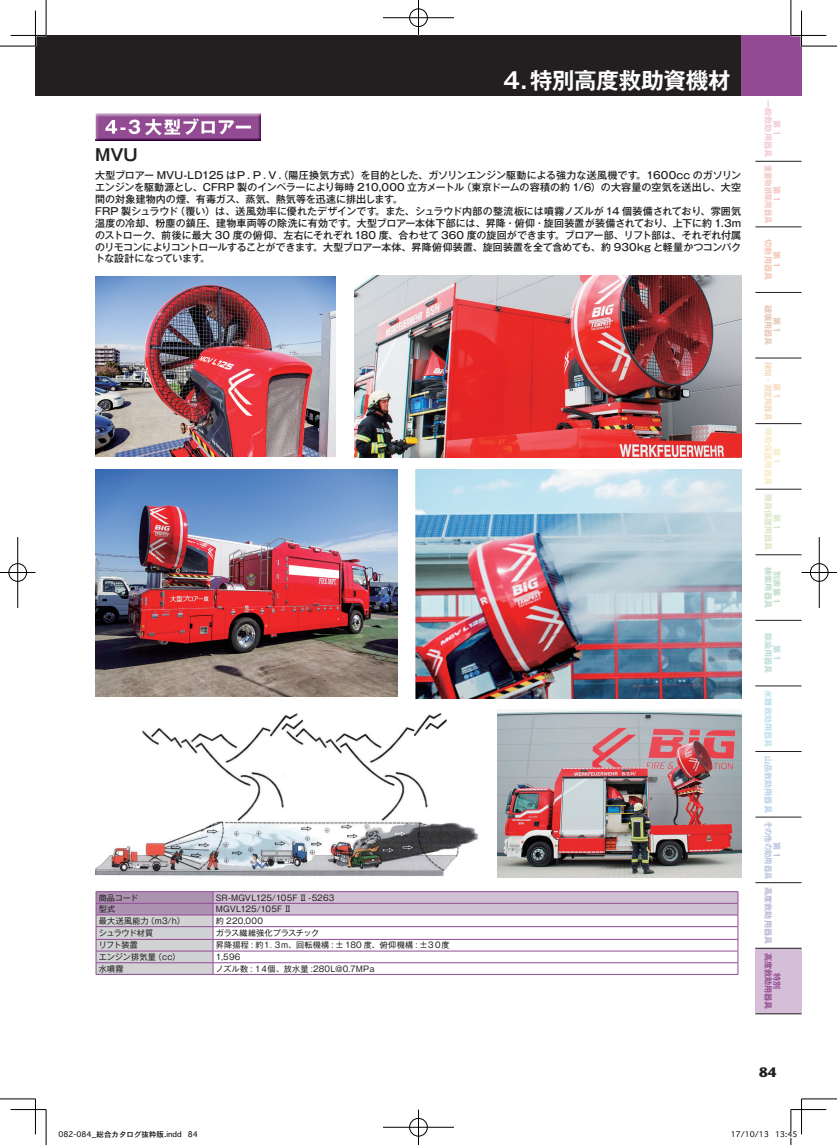
<style>
.page{position:relative;width:837px;height:1145px;background:#fff}
.page>*{position:absolute;margin:0;border:0;box-sizing:border-box;transform-origin:0 0}
.t1{font:700 22.5px "Gothic MB101 Pro De";letter-spacing:-.01em;color:#fff}
.t2{font:700 16.25px "Gothic MB101 Pro De";color:#231f20}
.t3{font:700 13.75px "Stone Sans";color:#231f20}
.t4{font:500 10px/11.9px "Gothic MB101 Pro";letter-spacing:-.005em;color:#231f20}
.t5{font:8.12px "Gothic MB101 Pro";letter-spacing:.015em;color:#231f20}
.t6{font:700 8.12px/8.8px "Gothic MB101 Pro De";color:#b7c4e0}
.t7{font:700 8.12px "Gothic MB101 Pro De";color:#bce1ed}
.t8{font:8.12px "Gothic MB101 Pro";letter-spacing:-.03em;color:#231f20}
.t9{font:700 8.12px/8.8px "Gothic MB101 Pro De";color:#f3c6c4;text-align:center}
.t10{font:700 8.12px/8.8px "Gothic MB101 Pro De";color:#f6dabc;text-align:center}
.t11{font:700 8.12px/8.8px "Gothic MB101 Pro De";color:#f1c8da;text-align:center}
.t12{font:700 8.12px/8.8px "Gothic MB101 Pro De";color:#f7eac4;text-align:center}
.t13{font:700 8.12px/8.8px "Gothic MB101 Pro De";color:#d9e7c7;text-align:center}
.t14{font:700 8.12px "Gothic MB101 Pro De";color:#bdddc7}
.t15{font:700 8.12px/8.8px "Gothic MB101 Pro De";color:#924b93;text-align:center}
.t16{font:700 8.12px/8.8px "Gothic MB101 Pro De";color:#f4c5b2;text-align:center}
.t17{font:700 8.12px/8.8px "Gothic MB101 Pro De";color:#e6c6b4;text-align:center}
.t18{font:700 8.12px/8.8px "Gothic MB101 Pro De";color:#badddb;text-align:center}
.t19{font:8.12px "Gothic MB101 Pro";letter-spacing:-.045em;color:#231f20}
.t20{font:7.5px "Osaka";color:#000}
.s1{color:#b7d2ea}
.s2{color:#b8b5d6}
</style>
<div class="page">
<div style="left:755px;top:948px;width:46px;height:65px;background:#d4bed8"></div>
<div style="left:35px;top:35px;width:11px;height:61px;background:#231f20"></div>
<div style="left:46px;top:35px;width:755px;height:61px;background:#231f20"></div>
<div style="left:741px;top:35px;width:60px;height:61px;background:#924b93"></div>
<hr style="left:755px;top:161px;width:46px;height:1px;background:#231f20">
<hr style="left:755px;top:227px;width:46px;height:1px;background:#231f20">
<hr style="left:755px;top:292px;width:46px;height:1px;background:#231f20">
<hr style="left:755px;top:358px;width:46px;height:1px;background:#231f20">
<hr style="left:755px;top:423px;width:46px;height:1px;background:#231f20">
<hr style="left:755px;top:489px;width:46px;height:1px;background:#231f20">
<hr style="left:755px;top:554px;width:46px;height:1px;background:#231f20">
<hr style="left:755px;top:620px;width:46px;height:1px;background:#231f20">
<hr style="left:755px;top:685px;width:46px;height:1px;background:#231f20">
<hr style="left:755px;top:751px;width:46px;height:1px;background:#231f20">
<hr style="left:755px;top:817px;width:46px;height:1px;background:#231f20">
<hr style="left:755px;top:882px;width:46px;height:1px;background:#231f20">
<hr style="left:755px;top:948px;width:46px;height:1px;background:#231f20">
<hr style="left:755px;top:1013px;width:46px;height:1px;background:#231f20">
<img style="left:96px;top:113px;width:165px;height:28px">
<img style="left:105px;top:118px;width:146px;height:17px">
<img style="left:95px;top:469px;width:303px;height:227px">
<img style="left:95px;top:276px;width:240px;height:180px">
<img style="left:354px;top:276px;width:387px;height:181px">
<img style="left:415px;top:469px;width:326px;height:230px">
<img style="left:96px;top:713px;width:383px;height:163px">
<img style="left:497px;top:709px;width:244px;height:168px">
<hr style="left:96px;top:974px;width:117px;height:1px;background:#924b93">
<svg style="left:96px;top:891px;width:642px;height:83px"></svg>
<hr style="left:213px;top:974px;width:525px;height:1px;background:#924b93">
<hr style="left:800px;top:11px;width:2px;height:35px;background:#fff">
<hr style="left:0;top:46px;width:35px;height:1px;background:#000">
<hr style="left:801px;top:46px;width:35px;height:1px;background:#000">
<hr style="left:0;top:1098px;width:35px;height:1px;background:#000">
<hr style="left:801px;top:1098px;width:35px;height:1px;background:#000">
<hr style="left:46px;top:0;width:1px;height:35px;background:#000">
<hr style="left:46px;top:1109px;width:1px;height:35px;background:#000">
<hr style="left:790px;top:0;width:1px;height:35px;background:#000">
<hr style="left:790px;top:1109px;width:1px;height:35px;background:#000">
<hr style="left:11px;top:35px;width:35px;height:1px;background:#000">
<hr style="left:790px;top:35px;width:36px;height:1px;background:#000">
<hr style="left:11px;top:1109px;width:35px;height:1px;background:#000">
<hr style="left:790px;top:1109px;width:36px;height:1px;background:#000">
<hr style="left:35px;top:11px;width:1px;height:35px;background:#000">
<hr style="left:35px;top:1098px;width:1px;height:36px;background:#000">
<hr style="left:801px;top:11px;width:1px;height:35px;background:#000">
<hr style="left:801px;top:1098px;width:1px;height:36px;background:#000">
<div style="left:408px;top:8px;width:20px;height:19px;border:2px solid #fff;border-radius:50%"></div>
<hr style="left:383px;top:17px;width:71px;height:2px;background:#fff">
<hr style="left:417px;top:0;width:2px;height:35px;background:#fff">
<div style="left:409px;top:9px;width:18px;height:18px;border:1px solid #000;border-radius:50%"></div>
<hr style="left:383px;top:18px;width:71px;height:1px;background:#000">
<hr style="left:418px;top:0;width:1px;height:35px;background:#000">
<div style="left:408px;top:1117px;width:20px;height:20px;border:2px solid #fff;border-radius:50%"></div>
<hr style="left:383px;top:1126px;width:71px;height:2px;background:#fff">
<hr style="left:417px;top:1109px;width:2px;height:35px;background:#fff">
<div style="left:409px;top:1118px;width:18px;height:18px;border:1px solid #000;border-radius:50%"></div>
<hr style="left:383px;top:1127px;width:71px;height:1px;background:#000">
<hr style="left:418px;top:1109px;width:1px;height:35px;background:#000">
<div style="left:8px;top:562px;width:19px;height:20px;border:2px solid #fff;border-radius:50%"></div>
<hr style="left:0;top:571px;width:35px;height:2px;background:#fff">
<hr style="left:17px;top:537px;width:2px;height:71px;background:#fff">
<div style="left:9px;top:563px;width:18px;height:18px;border:1px solid #000;border-radius:50%"></div>
<hr style="left:0;top:572px;width:35px;height:1px;background:#000">
<hr style="left:18px;top:537px;width:1px;height:71px;background:#000">
<div style="left:809px;top:562px;width:19px;height:20px;border:2px solid #fff;border-radius:50%"></div>
<hr style="left:801px;top:571px;width:35px;height:2px;background:#fff">
<div style="left:809px;top:563px;width:19px;height:18px;border:1px solid #000;border-radius:50%"></div>
<hr style="left:801px;top:572px;width:35px;height:1px;background:#000">
<hr style="left:818px;top:537px;width:1px;height:71px;background:#000">
<h1 class="t1" style="left:500px;top:61px;width:232px">４．特別高度救助資機材</h1>
<h2 class="t2" style="left:95px;top:142px;width:44px">MVU</h2>
<p class="t4" style="left:95px;top:168px;width:647px">大型ブロアー MVU-LD125 はＰ. Ｐ.Ｖ.（陽圧換気方式）を目的とした、ガソリンエンジン駆動による強力な送風機です。1600cc のガソリンエンジンを駆動源とし、CFRP 製のインペラーにより毎時 210,000 立方メートル（東京ドームの容積の約 1/6）の大容量の空気を送出し、大空間の対象建物内の煙、有毒ガス、蒸気、熱気等を迅速に排出します。<br>FRP 製シュラウド（覆い）は、送風効率に優れたデザインです。また、シュラウド内部の整流板には噴霧ノズルが 14 個装備されており、雰囲気温度の冷却、粉塵の鎮圧、建物車両等の除洗に有効です。大型ブロアー本体下部には、昇降・俯仰・旋回装置が装備されており、上下に約 1.3mのストローク、前後に最大 30 度の俯仰、左右にそれぞれ180 度、合わせて 360 度の旋回ができます。ブロアー部、リフト部は、それぞれ付属のリモコンによりコントロールすることができます。大型ブロアー本体、昇降俯仰装置、旋回装置を全て含めても、約 930kg と軽量かつコンパクトな設計になっています。</p>
<p class="t5" style="left:99px;top:890px;width:41px">商品コード</p>
<p class="t5" style="left:216px;top:890px;width:120px">SR-MGVL125/105F Ⅱ -5263</p>
<p class="t5" style="left:99px;top:902px;width:18px">型式</p>
<p class="t5" style="left:216px;top:902px;width:77px">MGVL125/105F Ⅱ</p>
<p class="t5" style="left:99px;top:914px;width:88px">最大送風能力（m3/h）</p>
<p class="t5" style="left:216px;top:914px;width:49px">約 220,000</p>
<p class="t19" style="left:99px;top:926px;width:56px">シュラウド材質</p>
<p class="t8" style="left:216px;top:926px;width:105px">ガラス繊維強化プラスチック</p>
<p class="t5" style="left:99px;top:938px;width:40px">リフト装置</p>
<p class="t5" style="left:216px;top:938px;width:235px">昇降揚程 : 約１. ３m、回転機構 : ± 180 度、俯仰機構 : ±３０度</p>
<p class="t5" style="left:99px;top:950px;width:83px">エンジン排気量（cc）</p>
<p class="t5" style="left:216px;top:950px;width:26px">1,596</p>
<p class="t5" style="left:99px;top:961px;width:26px">水噴霧</p>
<p class="t5" style="left:216px;top:961px;width:160px">ノズル数 :１４個、放水量 :280L@0.7MPa</p>
<p class="t11" style="left:782px;top:100px;width:58px;rotate:90deg">第1<br>一般救助用器具</p>
<p class="t9" style="left:782px;top:165px;width:60px;rotate:90deg">第1<br>重量物排除用器具</p>
<p class="t16" style="left:782px;top:239px;width:42px;rotate:90deg">第1<br>切断用器具</p>
<p class="t17" style="left:782px;top:305px;width:42px;rotate:90deg">第1<br>破壊用器具</p>
<p class="t10" style="left:782px;top:361px;width:60px;rotate:90deg">第1<br>検知・測定用器具</p>
<p class="t12" style="left:782px;top:428px;width:58px;rotate:90deg">第1<br>呼吸保護用器具</p>
<p class="t13" style="left:782px;top:493px;width:58px;rotate:90deg">第1<br>隊員保護用器具</p>
<p class="t14" style="left:774px;top:567px;width:42px;rotate:90deg">検索用器具</p>
<p class="t14" style="left:783px;top:571px;width:34px;rotate:90deg">別表第 1</p>
<p class="t18" style="left:782px;top:633px;width:42px;rotate:90deg">第1<br>除染用器具</p>
<p class="t7" style="left:774px;top:690px;width:124px;rotate:90deg">水難救助用器具 <span class="s1">山岳救助用器具</span></p>
<p class="t6" style="left:782px;top:820px;width:125px;text-indent:21px;rotate:90deg">第1<br>その他の助用器具 <span class="s2">高度救助用器具</span></p>
<p class="t15" style="left:782px;top:952px;width:58px;rotate:90deg">特別<br>高度救助用器具</p>
<h3 class="t3" style="left:758px;top:1064px;width:19px">84</h3>
<p class="t20" style="left:59px;top:1129px;width:141px">082-084_総合カタログ抜粋版.indd 84</p>
<p class="t20" style="left:730px;top:1129px;width:68px">17/10/13 13:45</p>
</div>
